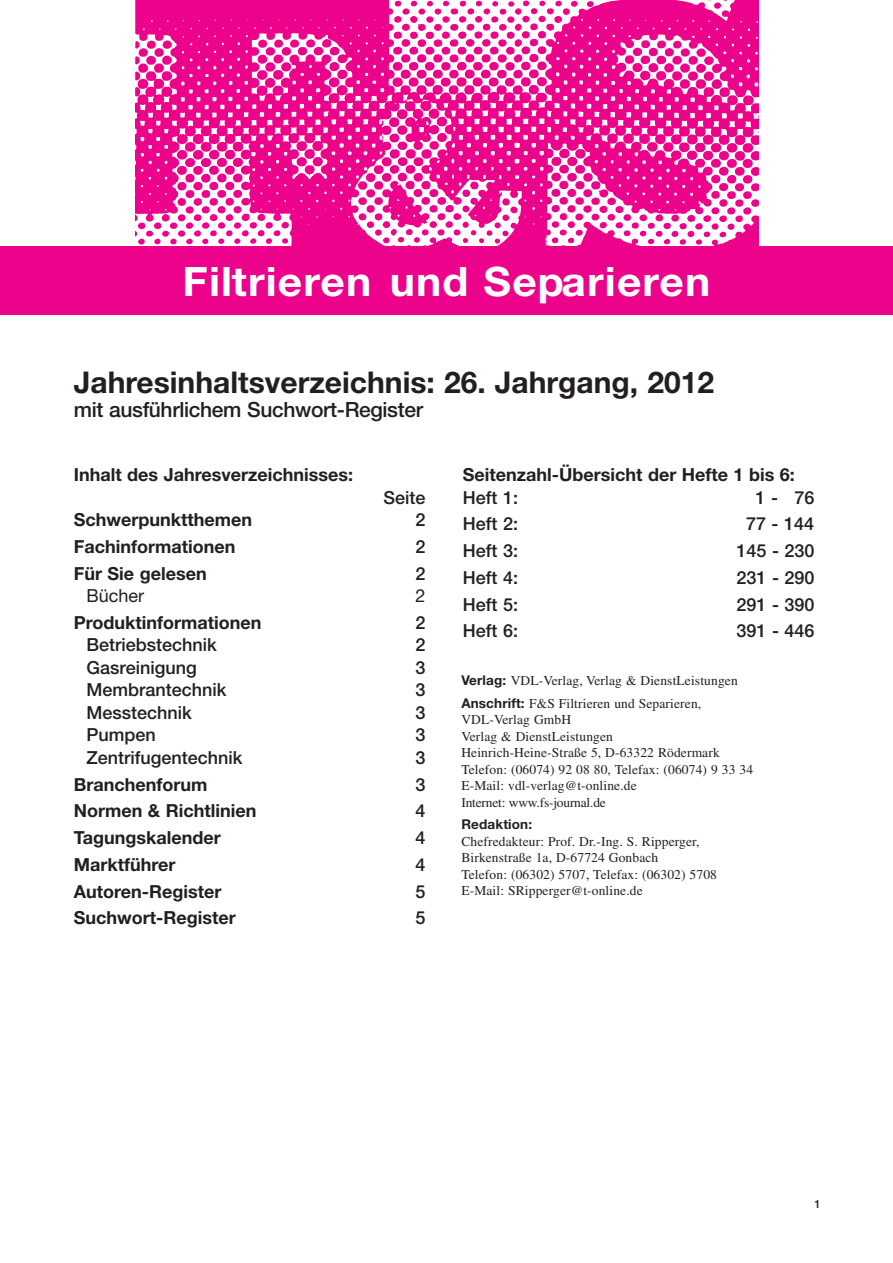
<style>
.page{position:relative;width:893px;height:1263px;background:#fff}
.page>*{position:absolute;margin:0;border:0;box-sizing:border-box;transform-origin:0 0}
.t1{font:700 40.5px "Helvetica Neue LT Std";letter-spacing:.03em;color:#fff;scale:1.05 1}
.t2{font:700 30px "Helvetica Neue LT Std";color:#231f20}
.t3{font:500 21px "Helvetica Neue LT Std";letter-spacing:-.015em;color:#231f20}
.t4{font:700 18px "Helvetica Neue LT Std";color:#231f20}
.t5{font:500 18px "Helvetica Neue LT Std";color:#231f20}
.t6{font:18px "Helvetica Neue LT Std";color:#231f20}
.t7{font:13.5px/16.5px "Times";letter-spacing:.01em;color:#231f20}
.t8{font:700 13.5px "Helvetica Neue LT Std";letter-spacing:.01em;color:#231f20}
.t9{font:500 11.25px "Helvetica Neue LT Std";color:#231f20}
.s1{font-family:"Helvetica Neue LT Std";font-weight:700}
</style>
<div class="page">
<img style="left:135px;top:0;width:624px;height:246px">
<div style="left:0;top:246px;width:893px;height:68px;background:#ed028c"></div>
<h1 class="t1" style="left:183px;top:267px;width:504px">Filtrieren und Separieren</h1>
<h2 class="t2" style="left:74px;top:371px;width:642px">Jahresinhaltsverzeichnis: 26. Jahrgang, 2012</h2>
<h3 class="t3" style="left:74px;top:402px;width:351px">mit ausführlichem Suchwort-Register</h3>
<h3 class="t4" style="left:74px;top:468px;width:281px">Inhalt des Jahresverzeichnisses:</h3>
<h3 class="t5" style="left:383px;top:491px;width:44px">Seite</h3>
<h3 class="t4" style="left:74px;top:513px;width:180px">Schwerpunktthemen</h3>
<h3 class="t5" style="left:415px;top:513px;width:12px">2</h3>
<h3 class="t4" style="left:74px;top:540px;width:163px">Fachinformationen</h3>
<h3 class="t5" style="left:415px;top:540px;width:12px">2</h3>
<h3 class="t4" style="left:74px;top:567px;width:134px">Für Sie gelesen</h3>
<h3 class="t5" style="left:415px;top:567px;width:12px">2</h3>
<h3 class="t6" style="left:87px;top:585px;width:59px">Bücher</h3>
<h3 class="t6" style="left:415px;top:585px;width:12px">2</h3>
<h3 class="t4" style="left:74px;top:616px;width:189px">Produktinformationen</h3>
<h3 class="t5" style="left:415px;top:616px;width:12px">2</h3>
<h3 class="t5" style="left:87px;top:639px;width:132px">Betriebstechnik</h3>
<h3 class="t5" style="left:415px;top:639px;width:12px">2</h3>
<h3 class="t5" style="left:87px;top:661px;width:112px">Gasreinigung</h3>
<h3 class="t5" style="left:415px;top:661px;width:12px">3</h3>
<h3 class="t5" style="left:87px;top:684px;width:141px">Membrantechnik</h3>
<h3 class="t5" style="left:415px;top:684px;width:12px">3</h3>
<h3 class="t5" style="left:87px;top:706px;width:107px">Messtechnik</h3>
<h3 class="t5" style="left:415px;top:706px;width:12px">3</h3>
<h3 class="t5" style="left:87px;top:729px;width:71px">Pumpen</h3>
<h3 class="t5" style="left:415px;top:729px;width:12px">3</h3>
<h3 class="t5" style="left:87px;top:751px;width:158px">Zentrifugentechnik</h3>
<h3 class="t5" style="left:415px;top:751px;width:12px">3</h3>
<h3 class="t4" style="left:74px;top:778px;width:135px">Branchenforum</h3>
<h3 class="t5" style="left:415px;top:778px;width:12px">3</h3>
<h3 class="t4" style="left:74px;top:805px;width:184px">Normen &amp; Richtlinien</h3>
<h3 class="t5" style="left:415px;top:805px;width:12px">4</h3>
<h3 class="t4" style="left:74px;top:831px;width:148px">Tagungskalender</h3>
<h3 class="t5" style="left:415px;top:831px;width:12px">4</h3>
<h3 class="t4" style="left:74px;top:858px;width:103px">Marktführer</h3>
<h3 class="t5" style="left:415px;top:858px;width:12px">4</h3>
<h3 class="t4" style="left:74px;top:885px;width:149px">Autoren-Register</h3>
<h3 class="t5" style="left:415px;top:885px;width:12px">5</h3>
<h3 class="t4" style="left:74px;top:912px;width:163px">Suchwort-Register</h3>
<h3 class="t5" style="left:415px;top:912px;width:12px">5</h3>
<h3 class="t4" style="left:463px;top:468px;width:334px">Seitenzahl-Übersicht der Hefte 1 bis 6:</h3>
<h3 class="t5" style="left:463px;top:491px;width:57px">Heft 1:</h3>
<h3 class="t5" style="left:756px;top:491px;width:61px">1 - 76</h3>
<h3 class="t5" style="left:463px;top:518px;width:57px">Heft 2:</h3>
<h3 class="t5" style="left:746px;top:518px;width:70px">77 - 144</h3>
<h3 class="t5" style="left:463px;top:544px;width:57px">Heft 3:</h3>
<h3 class="t5" style="left:736px;top:544px;width:80px">145 - 230</h3>
<h3 class="t5" style="left:463px;top:571px;width:57px">Heft 4:</h3>
<h3 class="t5" style="left:736px;top:571px;width:80px">231 - 290</h3>
<h3 class="t5" style="left:463px;top:598px;width:57px">Heft 5:</h3>
<h3 class="t5" style="left:736px;top:598px;width:80px">291 - 390</h3>
<h3 class="t5" style="left:463px;top:625px;width:57px">Heft 6:</h3>
<h3 class="t5" style="left:736px;top:625px;width:80px">391 - 446</h3>
<p class="t7" style="left:461px;top:670px;width:278px;line-height:22.5px"><span class="s1">Verlag:</span> VDL-Verlag, Verlag &amp; DienstLeistungen<br><span class="s1">Anschrift:</span> F&amp;S Filtrieren und Separieren,</p>
<p class="t7" style="left:461px;top:712px;width:293px">VDL-Verlag GmbH<br>Verlag &amp; DienstLeistungen<br>Heinrich-Heine-Straße 5, D-63322 Rödermark Telefon: (06074) 92 08 80, Telefax: (06074) 9 33 34<br>E-Mail: vdl-verlag@t-online.de<br>Internet: www.fs-journal.de</p>
<p class="t8" style="left:461px;top:819px;width:72px">Redaktion:</p>
<p class="t7" style="left:461px;top:834px;width:257px">Chefredakteur: Prof. Dr.-Ing. S. Ripperger, Birkenstraße 1a, D-67724 Gonbach<br>Telefon: (06302) 5707, Telefax: (06302) 5708<br>E-Mail: SRipperger@t-online.de</p>
<p class="t9" style="left:814px;top:1200px;width:8px">1</p>
</div>
